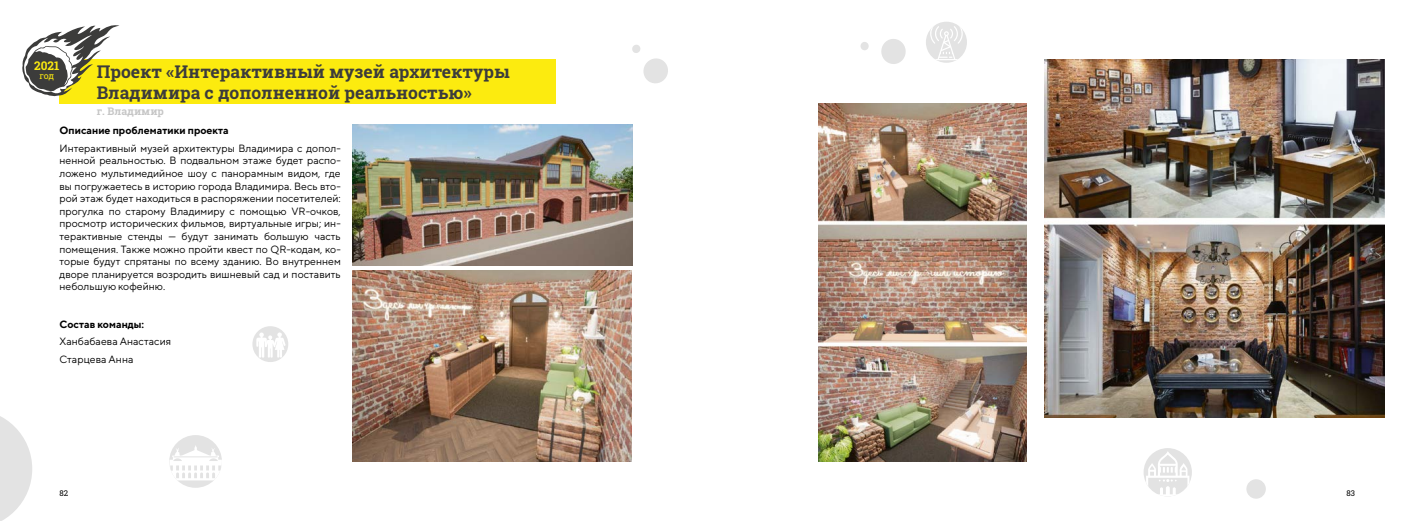
<style>
.page{position:relative;width:1414px;height:521px;background:#fff}
.page>*{position:absolute;margin:0;border:0;box-sizing:border-box;transform-origin:0 0}
.t1{font:700 17.5px/21px "Roboto Slab";color:#3c3c3b}
.t2{font:700 11.9px "Roboto Slab";color:#fcea10}
.t3{font:10.5px/12.6px "TT Norms";color:#000;text-align:justify}
.t4{font:700 10.5px "TT Norms";color:#000}
.t5{font:700 10.5px "Roboto Slab";color:#c6c6c6}
.t6{font:8.84px "Roboto Slab";color:#fcea10}
.t7{font:7.88px "Roboto Slab";color:#000}
</style>
<div class="page">
<svg style="left:0;top:416px;width:32px;height:105px"></svg>
<div style="left:60px;top:60px;width:495px;height:44px;background:#fceb0f"></div>
<svg style="left:22px;top:25px;width:97px;height:71px"></svg>
<div style="left:1246px;top:479px;width:20px;height:20px;background:#e3e3e3;border-radius:50%"></div>
<svg style="left:632px;top:45px;width:36px;height:38px"></svg>
<div style="left:926px;top:22px;width:41px;height:41px;background:#e3e3e3;border-radius:50%"></div>
<svg style="left:930px;top:24px;width:33px;height:36px"></svg>
<div style="left:252px;top:326px;width:36px;height:36px;background:#e3e3e3;border-radius:50%"></div>
<svg style="left:256px;top:332px;width:29px;height:25px"></svg>
<div style="left:1143px;top:448px;width:49px;height:48px;background:#e3e3e3;border-radius:50%"></div>
<svg style="left:1146px;top:451px;width:43px;height:45px"></svg>
<div style="left:169px;top:435px;width:53px;height:53px;background:#e3e3e3;border-radius:50%"></div>
<svg style="left:169px;top:445px;width:53px;height:35px"></svg>
<svg style="left:881px;top:39px;width:25px;height:25px"></svg>
<div style="left:860px;top:42px;width:9px;height:9px;background:#e3e3e3;border-radius:4px"></div>
<img style="left:352px;top:270px;width:279px;height:191px">
<img style="left:818px;top:104px;width:208px;height:357px">
<img style="left:1044px;top:60px;width:340px;height:357px">
<img style="left:352px;top:124px;width:280px;height:141px">
<p class="t2" style="left:34px;top:58px;width:27px">2021</p>
<p class="t6" style="left:39px;top:70px;width:16px">год</p>
<h1 class="t1" style="left:97px;top:61px;width:414px">Проект «Интерактивный музей архитектуры<br>Владимира с дополненной реальностью»</h1>
<p class="t4" style="left:60px;top:124px;width:171px">Описание проблематики проекта</p>
<p class="t3" style="left:60px;top:141px;width:283px">Интерактивный музей архитектуры Владимира с допол&shy;ненной реальностью. В подвальном этаже будет распо&shy;ложено мультимедийное шоу с панорамным видом, где вы погружаетесь в историю города Владимира. Весь вто&shy;рой этаж будет находиться в распоряжении посетителей: прогулка по старому Владимиру с помощью VR-очков, просмотр исторических фильмов, виртуальные игры; ин&shy;терактивные стенды — будут занимать большую часть помещения. Также можно пройти квест по QR-кодам, ко&shy;торые будут спрятаны по всему зданию. Во внутреннем дворе планируется возродить вишневый сад и поставить небольшую кофейню.</p>
<p class="t5" style="left:97px;top:104px;width:69px">г. Владимир</p>
<p class="t4" style="left:60px;top:317px;width:86px">Cостав команды:</p>
<p class="t3" style="left:60px;top:332px;width:113px;line-height:17.6px">Ханбабаева Анастасия<br>Старцева Анна</p>
<p class="t7" style="left:60px;top:487px;width:10px">82</p>
<p class="t7" style="left:1346px;top:487px;width:10px">83</p>
</div>
